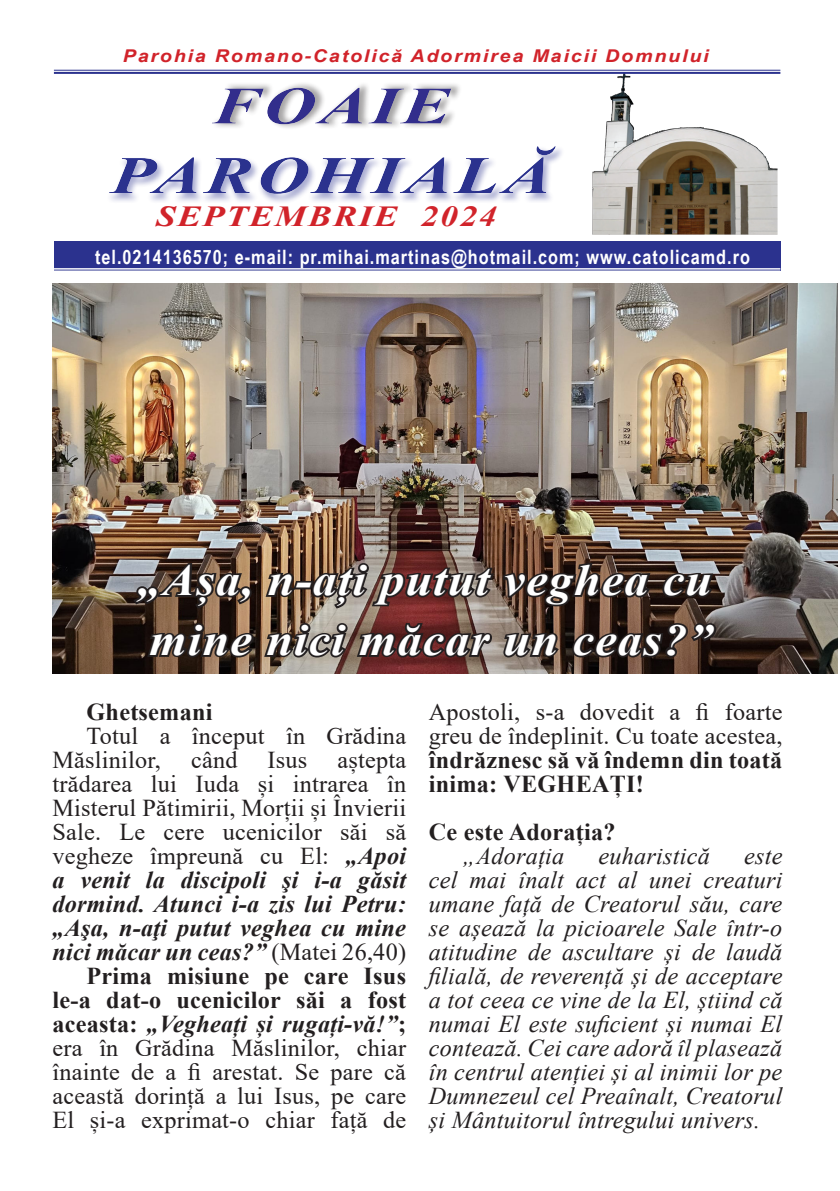
<style>
.page{position:relative;width:840px;height:1191px;background:#fff}
.page>*{position:absolute;margin:0;border:0;box-sizing:border-box;transform-origin:0 0}
.t1{font:italic 700 52.8px "Times New Roman";letter-spacing:.05em;color:#2b328e;scale:1.36 1}
.t2{font:italic 700 52.8px "Times New Roman";letter-spacing:.05em;color:#322e8c;scale:1.36 1}
.Titlu_principal{font:italic 700 44px/60px "Times New Roman";letter-spacing:.025em;color:#fff;scale:1.09 1}
.corp_text{font:italic 700 29px "Times New Roman";letter-spacing:.05em;color:#d1232a;scale:1.22 1}
.t3{font:24.2px/24px "Times New Roman";letter-spacing:.01em;color:#231f20;text-align:justify}
.t4{font:italic 24.2px/24px "Times New Roman";letter-spacing:.01em;color:#231f20;text-align:justify}
.t5{font:700 24.2px "Times New Roman";letter-spacing:.01em;color:#231f20}
.corp_text-2{font:700 19.8px "Arial Narrow";letter-spacing:.05em;color:#fff}
.corp_text-3{font:italic 700 17.6px "Arial Narrow";letter-spacing:.075em;color:#d1232a;scale:1.36 1}
.s1{font-weight:700;font-style:italic}
.s2{font-weight:700}
</style>
<div class="page">
<img style="left:52px;top:284px;width:784px;height:389px">
<svg style="left:130px;top:560px;width:124px;height:51px;background:#53443b"></svg>
<svg style="left:263px;top:559px;width:389px;height:52px;background:#5b443b"></svg>
<svg style="left:659px;top:565px;width:56px;height:36px;background:#403836"></svg>
<svg style="left:144px;top:619px;width:417px;height:55px;background:#5f4941"></svg>
<svg style="left:569px;top:620px;width:148px;height:41px;background:#3a2b24"></svg>
<img style="left:592px;top:74px;width:185px;height:160px">
<div style="left:106px;top:145px;width:458px;height:59px;background:#2b328e;opacity:.4"></div>
<div style="left:212px;top:82px;width:250px;height:48px;background:#231f20;opacity:.4"></div>
<div style="left:54px;top:240px;width:726px;height:30px;background:#2b328e"></div>
<hr style="left:54px;top:268px;width:726px;height:1px;background:#fff">
<hr style="left:54px;top:269px;width:726px;height:1px;background:#fff">
<hr style="left:54px;top:70px;width:726px;height:1px;background:#2b328e">
<hr style="left:54px;top:72px;width:726px;height:2px;background:#2b328e">
<p class="corp_text-3" style="left:123px;top:43px;width:432px">Parohia Romano-Catolică Adormirea Maicii Domnului</p>
<h1 class="t2" style="left:211px;top:69px;width:177px">FOAIE</h1>
<h1 class="t1" style="left:111px;top:138px;width:325px">PAROHIALĂ</h1>
<p class="corp_text" style="left:156px;top:196px;width:281px">SEPTEMBRIE 2024</p>
<p class="corp_text-2" style="left:95px;top:242px;width:656px">tel.0214136570; e-mail: pr.mihai.martinas@hotmail.com; www.catolicamd.ro</p>
<p class="Titlu_principal" style="left:138px;top:549px;width:528px">„Așa, n-ați putut veghea cu mine nici măcar un ceas?”</p>
<p class="t5" style="left:86px;top:694px;width:127px">Ghetsemani</p>
<p class="t3" style="left:52px;top:723px;width:355px;text-indent:34px">Totul a început în Grădina Măslinilor, când Isus aștepta trădarea lui Iuda și intrarea în Misterul Pătimirii, Morții și Învierii Sale. Le cere ucenicilor săi să vegheze împreună cu El: <span class="s1">„Apoi a venit la discipoli şi i-a găsit dormind. Atunci i-a zis lui Petru: „Aşa, n-aţi putut veghea cu mine nici măcar un ceas?”</span> (Matei 26,40)</p>
<p class="t3" style="left:52px;top:963px;width:355px;text-indent:34px"><span class="s2">Prima misiune pe care Isus le-a dat-o ucenicilor săi a fost aceasta:</span> <span class="s1">„Vegheați și rugați-vă!”</span><span class="s2">; </span>era în Grădina Măslinilor, chiar înainte de a fi arestat. Se pare că această dorință a lui Isus, pe care El și-a exprimat-o chiar față de</p>
<p class="t3" style="left:428px;top:699px;width:355px">Apostoli, s-a dovedit a fi foarte greu de îndeplinit. Cu toate acestea, <span class="s2">îndrăznesc să vă îndemn din toată inima: VEGHEAȚI!</span></p>
<p class="t5" style="left:428px;top:814px;width:188px">Ce este Adorația?</p>
<p class="t4" style="left:462px;top:843px;width:103px">„Adorația</p>
<p class="t4" style="left:598px;top:843px;width:113px">euharistică</p>
<p class="t4" style="left:428px;top:843px;width:355px;text-indent:315px">este cel mai înalt act al unei creaturi umane față de Creatorul său, care se așează la picioarele Sale într-o atitudine de ascultare și de laudă filială, de reverență și de acceptare a tot ceea ce vine de la El, știind că numai El este suficient și numai El contează. Cei care adoră îl plasează în centrul atenției și al inimii lor pe Dumnezeul cel Preaînalt, Creatorul și Mântuitorul întregului univers.</p>
</div>
